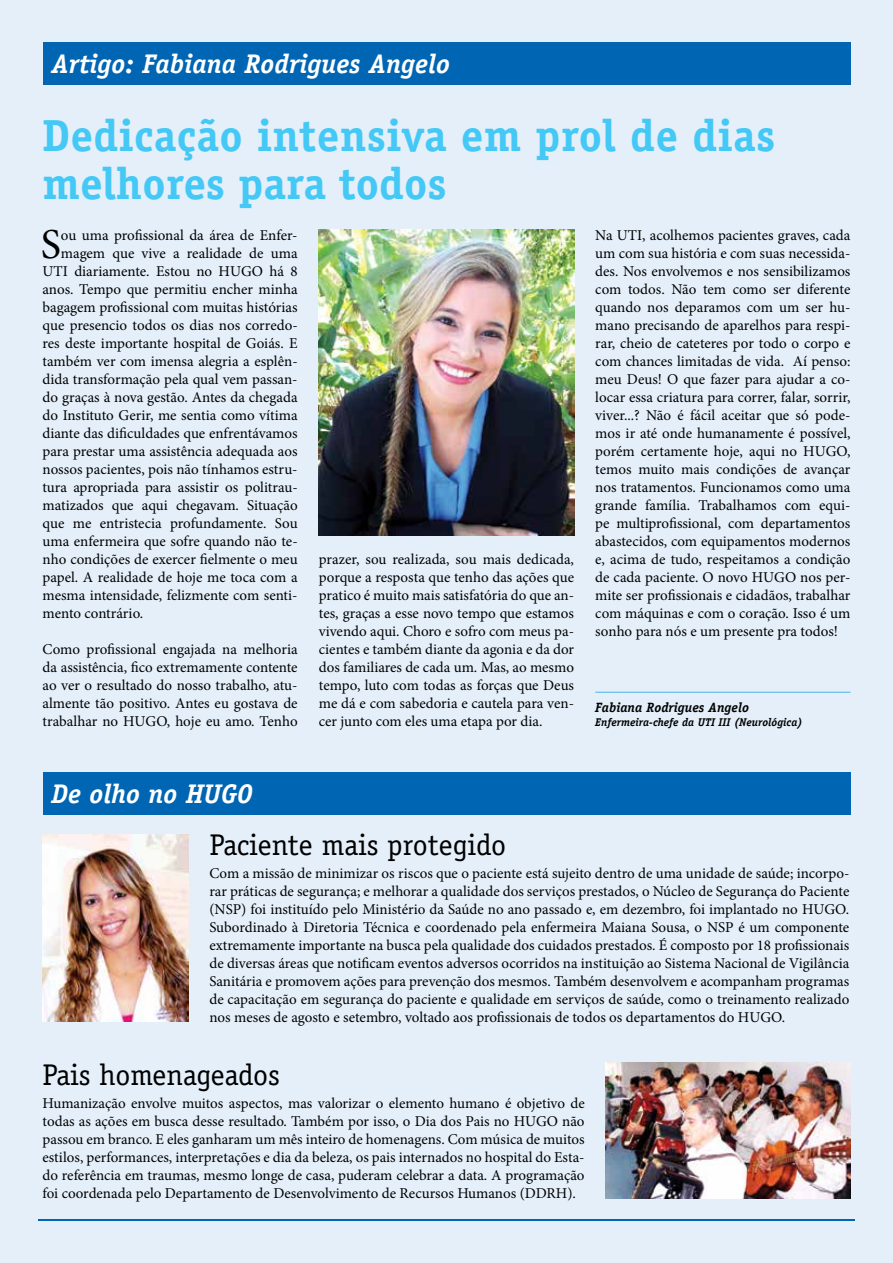
<style>
.page{position:relative;width:893px;height:1263px;background:#e4eff9}
.page>*{position:absolute;margin:0;border:0;box-sizing:border-box;transform-origin:0 0}
.t1{font:700 45px/48px "Officina Serif";letter-spacing:.01em;color:#44c8f5}
.t2{font:42.75px "Minion Pro";color:#000}
.t3{font:30px "Officina Serif";color:#000}
.t4{font:italic 700 27px "Officina Serif";color:#fff}
.t5{font:15px/18px "Minion Pro";color:#000;text-align:justify}
.t6{font:italic 700 13.5px "Officina Serif";color:#000}
.t7{font:italic 700 11.25px "Officina Serif";color:#000}
</style>
<div class="page">
<div style="left:43px;top:43px;width:807px;height:42px;background:#0066b3"></div>
<div style="left:43px;top:772px;width:807px;height:43px;background:#0066b3"></div>
<hr style="left:38px;top:1220px;width:817px;height:1px;background:#0066b3">
<img style="left:606px;top:1063px;width:244px;height:135px">
<img style="left:43px;top:834px;width:145px;height:188px">
<img style="left:319px;top:229px;width:255px;height:307px">
<hr style="left:595px;top:692px;width:255px;height:1px;background:#53b7e8">
<h3 class="t4" style="left:52px;top:48px;width:400px">Artigo: Fabiana Rodrigues Angelo</h3>
<h1 class="t1" style="left:43px;top:111px;width:734px">Dedicação intensiva em prol de dias melhores para todos</h1>
<h2 class="t2" style="left:41px;top:215px;width:22px">S</h2>
<p class="t5" style="left:61px;top:226px;width:238px">ou uma profissional da área de Enfer-</p>
<p class="t5" style="left:595px;top:226px;width:257px">Na UTI, acolhemos pacientes graves, cada um com sua história e com suas necessida&shy;des. Nos envolvemos e nos sensibilizamos com todos. Não tem como ser diferente quando nos deparamos com um ser hu&shy;mano precisando de aparelhos para respi&shy;rar, cheio de cateteres por todo o corpo e com chances limitadas de vida. Aí penso: meu Deus! O que fazer para ajudar a co&shy;locar essa criatura para correr, falar, sorrir, viver...? Não é fácil aceitar que só pode&shy;mos ir até onde humanamente é possível, porém certamente hoje, aqui no HUGO, temos muito mais condições de avançar nos tratamentos. Funcionamos como uma grande família. Trabalhamos com equi&shy;pe multiprofissional, com departamentos abastecidos, com equipamentos modernos e, acima de tudo, respeitamos a condição de cada paciente. O novo HUGO nos per&shy;mite ser profissionais e cidadãos, trabalhar com máquinas e com o coração. Isso é um sonho para nós e um presente pra todos!</p>
<p class="t5" style="left:61px;top:244px;width:238px">magem que vive a realidade de uma</p>
<p class="t5" style="left:43px;top:262px;width:257px">UTI diariamente. Estou no HUGO há 8</p>
<p class="t5" style="left:43px;top:280px;width:257px">anos. Tempo que permitiu encher minha</p>
<p class="t5" style="left:43px;top:298px;width:257px">bagagem profissional com muitas histórias</p>
<p class="t5" style="left:43px;top:316px;width:257px">que presencio todos os dias nos corredo-</p>
<p class="t5" style="left:43px;top:334px;width:257px">res deste importante hospital de Goiás. E</p>
<p class="t5" style="left:43px;top:352px;width:257px">também ver com imensa alegria a esplên-</p>
<p class="t5" style="left:43px;top:370px;width:257px">dida transformação pela qual vem passan-</p>
<p class="t5" style="left:43px;top:388px;width:257px">do graças à nova gestão. Antes da chegada</p>
<p class="t5" style="left:43px;top:406px;width:257px">do Instituto Gerir, me sentia como vítima</p>
<p class="t5" style="left:43px;top:424px;width:257px">diante das dificuldades que enfrentávamos</p>
<p class="t5" style="left:43px;top:442px;width:257px">para prestar uma assistência adequada aos</p>
<p class="t5" style="left:43px;top:460px;width:257px">nossos pacientes, pois não tínhamos estru-</p>
<p class="t5" style="left:43px;top:478px;width:257px">tura apropriada para assistir os politrau-</p>
<p class="t5" style="left:43px;top:496px;width:257px">matizados que aqui chegavam. Situação</p>
<p class="t5" style="left:43px;top:514px;width:257px">que me entristecia profundamente. Sou</p>
<p class="t5" style="left:43px;top:532px;width:257px">uma enfermeira que sofre quando não te-</p>
<p class="t5" style="left:43px;top:550px;width:257px">nho condições de exercer fielmente o meu</p>
<p class="t5" style="left:43px;top:568px;width:257px">papel. A realidade de hoje me toca com a</p>
<p class="t5" style="left:43px;top:586px;width:257px">mesma intensidade, felizmente com senti-</p>
<p class="t5" style="left:43px;top:604px;width:102px">mento contrário.</p>
<p class="t5" style="left:43px;top:640px;width:257px">Como profissional engajada na melhoria da assistência, fico extremamente contente ao ver o resultado do nosso trabalho, atu&shy;almente tão positivo. Antes eu gostava de trabalhar no HUGO, hoje eu amo. Tenho</p>
<p class="t5" style="left:319px;top:550px;width:257px">prazer, sou realizada, sou mais dedicada, porque a resposta que tenho das ações que pratico é muito mais satisfatória do que an&shy;tes, graças a esse novo tempo que estamos vivendo aqui. Choro e sofro com meus pa&shy;cientes e também diante da agonia e da dor dos familiares de cada um. Mas, ao mesmo tempo, luto com todas as forças que Deus me dá e com sabedoria e cautela para ven&shy;cer junto com eles uma etapa por dia.</p>
<p class="t6" style="left:595px;top:699px;width:155px">Fabiana Rodrigues Angelo</p>
<p class="t7" style="left:595px;top:715px;width:209px">Enfermeira-chefe da UTI III (Neurológica)</p>
<h3 class="t4" style="left:52px;top:778px;width:203px">De olho no HUGO</h3>
<h3 class="t3" style="left:209px;top:828px;width:298px">Paciente mais protegido</h3>
<p class="t5" style="left:209px;top:864px;width:641px">Com a missão de minimizar os riscos que o paciente está sujeito dentro de uma unidade de saúde; incorpo&shy;rar práticas de segurança; e melhorar a qualidade dos serviços prestados, o Núcleo de Segurança do Paciente (NSP) foi instituído pelo Ministério da Saúde no ano passado e, em dezembro, foi implantado no HUGO.<br>Subordinado à Diretoria Técnica e coordenado pela enfermeira Maiana Sousa, o NSP é um componente extremamente importante na busca pela qualidade dos cuidados prestados. É composto por 18 profissionais de diversas áreas que notificam eventos adversos ocorridos na instituição ao Sistema Nacional de Vigilância Sanitária e promovem ações para prevenção dos mesmos. Também desenvolvem e acompanham programas de capacitação em segurança do paciente e qualidade em serviços de saúde, como o treinamento realizado nos meses de agosto e setembro, voltado aos profissionais de todos os departamentos do HUGO.</p>
<h3 class="t3" style="left:43px;top:1058px;width:239px">Pais homenageados</h3>
<p class="t5" style="left:43px;top:1094px;width:544px">Humanização envolve muitos aspectos, mas valorizar o elemento humano é objetivo de todas as ações em busca desse resultado. Também por isso, o Dia dos Pais no HUGO não passou em branco. E eles ganharam um mês inteiro de homenagens. Com música de muitos estilos, performances, interpretações e dia da beleza, os pais internados no hospital do Esta&shy;do referência em traumas, mesmo longe de casa, puderam celebrar a data. A programação foi coordenada pelo Departamento de Desenvolvimento de Recursos Humanos (DDRH).</p>
</div>
